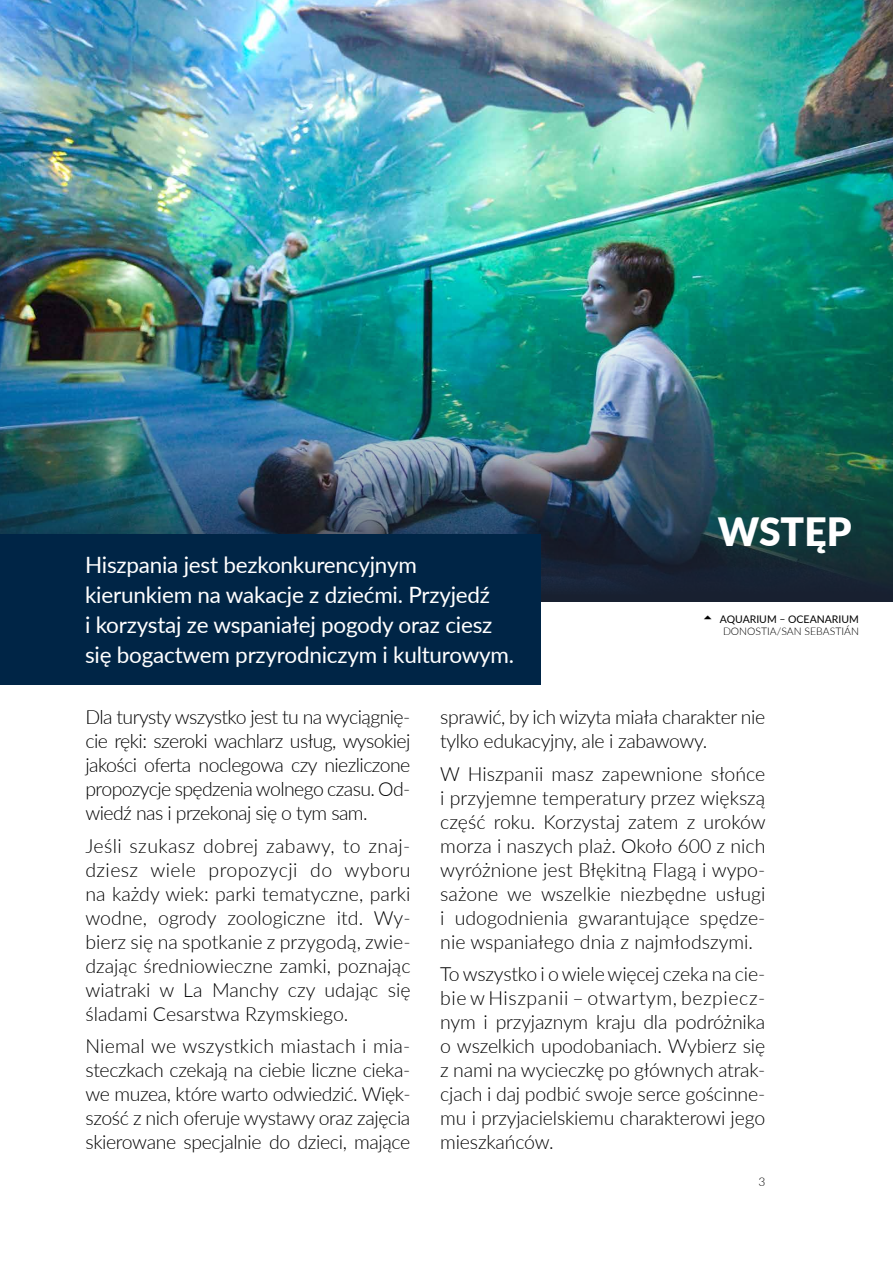
<style>
.page{position:relative;width:893px;height:1263px;background:#fff}
.page>*{position:absolute;margin:0;border:0;box-sizing:border-box;transform-origin:0 0}
.t1{font:900 39px "Lato";color:#fff}
.t2{font:22.5px/30px "Lato";letter-spacing:-.01em;color:#fff}
.t3{font:300 19.5px/24px "Lato";letter-spacing:-.02em;color:#000;text-align:justify}
.t4{font:300 12px "Lato";color:#000}
.t5{font:300 10.5px "Lato";color:#000}
.t6{font:10.5px "Lato";color:#000}
</style>
<div class="page">
<img style="left:0;top:0;width:893px;height:239px">
<img style="left:0;top:239px;width:893px;height:362px">
<div style="left:0;top:534px;width:540px;height:151px;background:#002546"></div>
<p class="t2" style="left:85px;top:549px;width:431px">Hiszpania jest bezkonkurencyjnym kierunkiem na wakacje z dziećmi. Przyjedź<br>i korzystaj ze wspaniałej pogody oraz ciesz się bogactwem przyrodniczym i kulturowym.</p>
<h1 class="t1" style="left:718px;top:502px;width:135px">WSTĘP</h1>
<p class="t6" style="left:720px;top:611px;width:141px">AQUARIUM – OCEANARIUM</p>
<p class="t5" style="left:723px;top:624px;width:137px">DONOSTIA/SAN SEBASTIÁN</p>
<p class="t3" style="left:85px;top:704px;width:326px">Dla turysty wszystko jest tu na wyciągnię&shy;cie ręki: szeroki wachlarz usług, wysokiej jakości oferta noclegowa czy niezliczone propozycje spędzenia wolnego czasu. Od&shy;wiedź nas i przekonaj się o tym sam.</p>
<p class="t3" style="left:85px;top:833px;width:327px">Jeśli szukasz dobrej zabawy, to znaj&shy;dziesz wiele propozycji do wyboru na każdy wiek: parki tematyczne, parki wodne, ogrody zoologiczne itd. Wy&shy;bierz się na spotkanie z przygodą, zwie&shy;dzając średniowieczne zamki, poznając wiatraki w La Manchy czy udając się śladami Cesarstwa Rzymskiego.</p>
<p class="t3" style="left:85px;top:1033px;width:327px">Niemal we wszystkich miastach i mia&shy;steczkach czekają na ciebie liczne cieka&shy;we muzea, które warto odwiedzić. Więk&shy;szość z nich oferuje wystawy oraz zajęcia skierowane specjalnie do dzieci, mające</p>
<p class="t3" style="left:440px;top:704px;width:326px">sprawić, by ich wizyta miała charakter nie tylko edukacyjny, ale i zabawowy.</p>
<p class="t3" style="left:440px;top:761px;width:327px">W Hiszpanii masz zapewnione słońce i przyjemne temperatury przez większą część roku. Korzystaj zatem z uroków morza i naszych plaż. Około 600 z nich wyróżnione jest Błękitną Flagą i wypo&shy;sażone we wszelkie niezbędne usługi i udogodnienia gwarantujące spędze&shy;nie wspaniałego dnia z najmłodszymi.</p>
<p class="t3" style="left:440px;top:962px;width:327px">To wszystko i o wiele więcej czeka na cie&shy;bie w Hiszpanii – otwartym, bezpiecz&shy;nym i przyjaznym kraju dla podróżnika o wszelkich upodobaniach. Wybierz się z nami na wycieczkę po głównych atrak&shy;cjach i daj podbić swoje serce gościnne&shy;mu i przyjacielskiemu charakterowi jego mieszkańców.</p>
<p class="t4" style="left:758px;top:1173px;width:8px">3</p>
</div>
